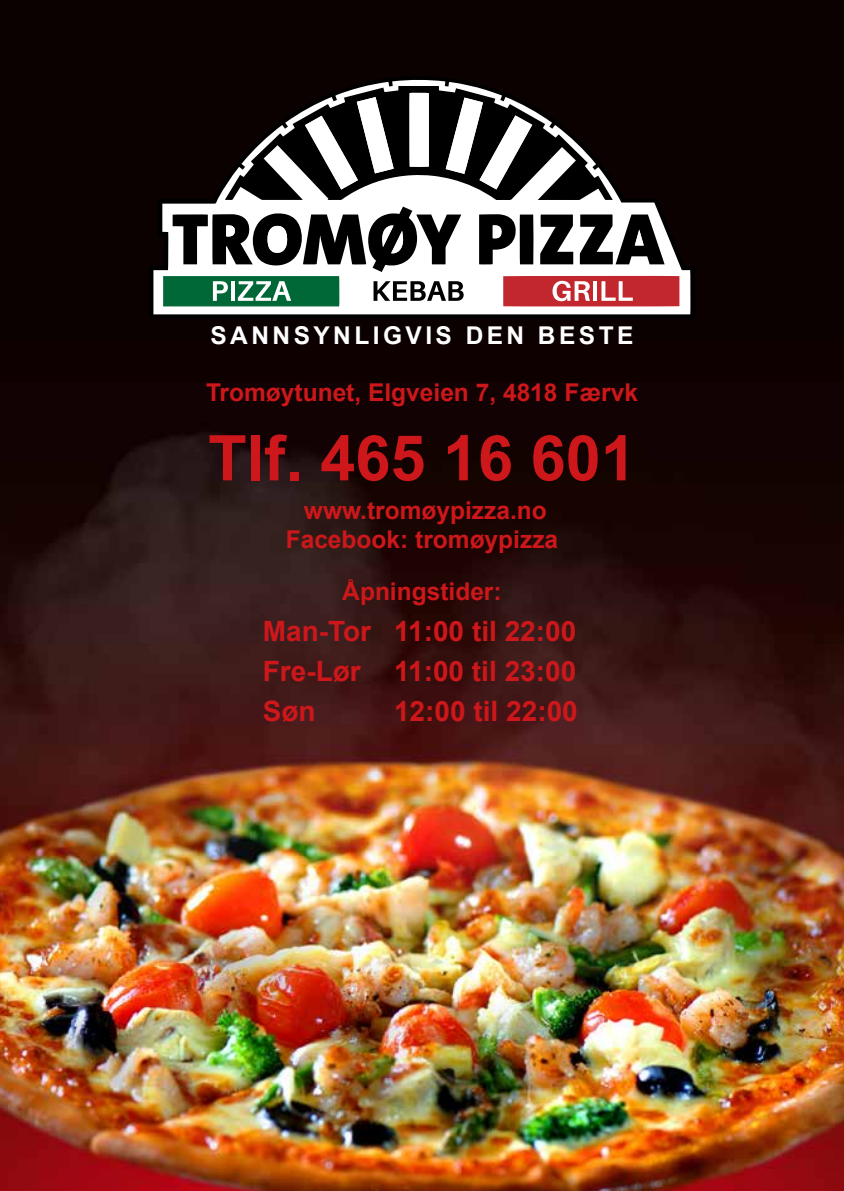
<style>
.page{position:relative;width:844px;height:1191px;background:#fff}
.page>*{position:absolute;margin:0;border:0;box-sizing:border-box;transform-origin:0 0}
.t1{font:700 63px "Arial";color:#cd171a}
.t2{font:700 28px/40.2px "Arial";color:#cd171a;text-align:justify}
.t3{font:700 24.5px/29.4px "Arial";color:#cd171a;text-align:center}
.t4{font:700 24.5px "Arial";letter-spacing:.14em;color:#fff}
</style>
<div class="page">
<img style="left:0;top:0;width:843px;height:1191px">
<svg style="left:149px;top:76px;width:545px;height:242px;fill:#0b0100"></svg>
<svg style="left:225px;top:86px;width:387px;height:114px"></svg>
<svg style="left:540px;top:214px;width:33px;height:50px"></svg>
<svg style="left:409px;top:93px;width:19px;height:74px"></svg>
<svg style="left:445px;top:98px;width:87px;height:91px"></svg>
<svg style="left:305px;top:97px;width:88px;height:92px"></svg>
<svg style="left:579px;top:214px;width:85px;height:50px"></svg>
<svg style="left:479px;top:214px;width:54px;height:50px"></svg>
<svg style="left:163px;top:207px;width:300px;height:99px"></svg>
<svg style="left:503px;top:276px;width:176px;height:30px;background:#c94348"></svg>
<p class="t4" style="left:210px;top:318px;width:424px">SANNSYNLIGVIS DEN BESTE</p>
<p class="t3" style="left:206px;top:378px;width:433px">Tromøytunet, Elgveien 7, 4818 Færvk</p>
<h1 class="t1" style="left:208px;top:414px;width:429px">Tlf. 465 16 601</h1>
<p class="t3" style="left:286px;top:496px;width:274px">www.tromøypizza.no<br>Facebook: tromøypizza</p>
<p class="t3" style="left:342px;top:577px;width:161px">Åpningstider:</p>
<p class="t2" style="left:262px;top:611px;width:315px">Man-Tor 11:00 til 22:00<br>Fre-Lør 11:00 til 23:00<br>Søn</p>
<p class="t2" style="left:394px;top:691px;width:185px">12:00 til 22:00</p>
</div>
